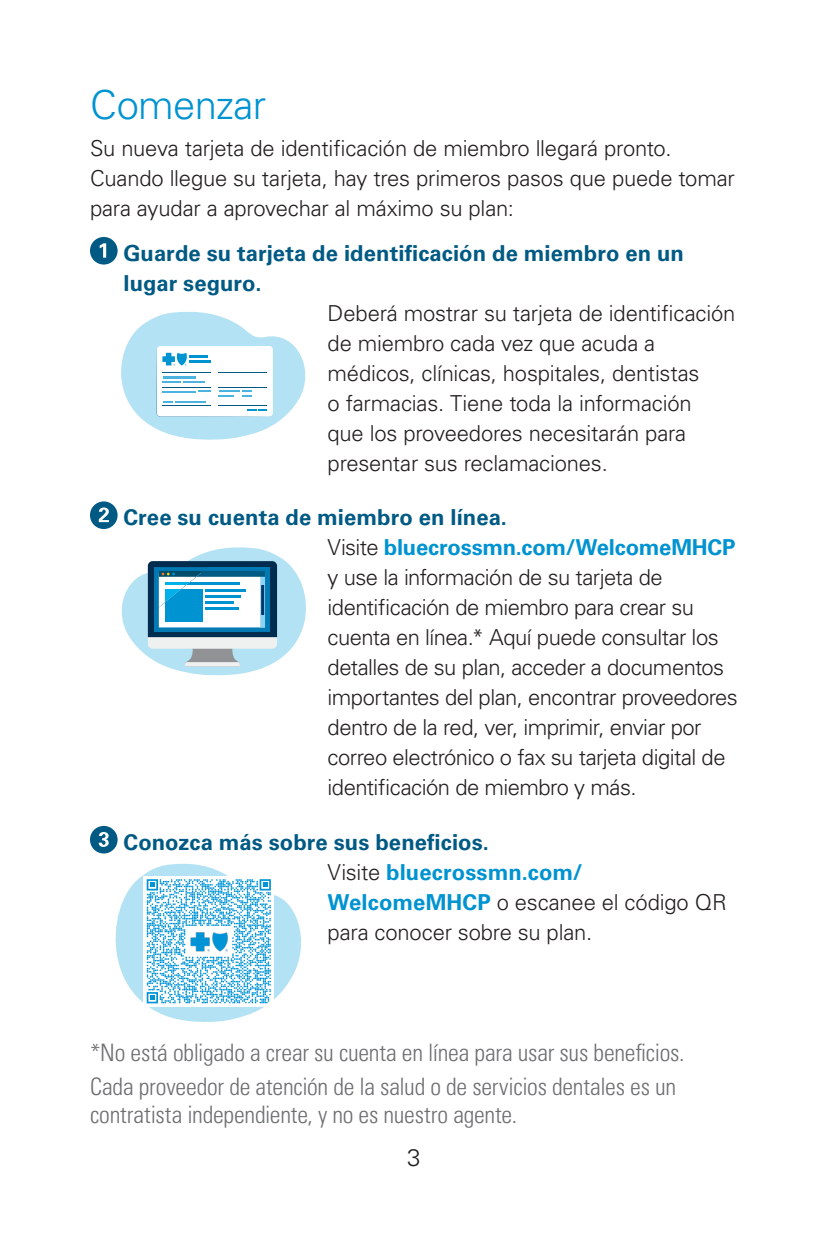
<style>
.page{position:relative;width:828px;height:1260px;background:#fff}
.page>*{position:absolute;margin:0;border:0;box-sizing:border-box;transform-origin:0 0}
.Large_headline_2_MH{font:300 40px "Univers LT Pro 45";letter-spacing:-.015em;color:#0093d1}
.Disclaimers_-_H_W{font:300 condensed 24px/28px "Univers LT Pro";letter-spacing:-.01em;color:#6d6f71}
.t1{font:300 24px "Univers LT Pro 45";color:#231f20}
.Body_Copy_-_GOVT_Medicaid{font:300 22px/30px "Univers LT Pro 45";letter-spacing:-.015em;color:#231f20}
.Body_Copy_-_GOVT_Medicaid-2{font:700 22px "Univers LT Pro 65";letter-spacing:.005em;color:#005a84}
.s1{font-family:"Univers LT Pro 65";font-weight:700;color:#005a84}
.s2{font-family:"Univers LT Pro 65";font-weight:700;color:#0093d1}
</style>
<div class="page">
<div style="left:90px;top:237px;width:28px;height:28px;background:#005a84;border-radius:50%"></div>
<svg style="left:100px;top:243px;width:6px;height:15px"></svg>
<div style="left:90px;top:501px;width:28px;height:28px;background:#005a84;border-radius:50%"></div>
<svg style="left:99px;top:508px;width:10px;height:14px"></svg>
<div style="left:90px;top:826px;width:28px;height:28px;background:#005a84;border-radius:50%"></div>
<svg style="left:99px;top:832px;width:10px;height:15px"></svg>
<svg style="left:121px;top:547px;width:185px;height:129px"></svg>
<svg style="left:121px;top:312px;width:185px;height:127px"></svg>
<svg style="left:115px;top:864px;width:186px;height:158px"></svg>
<img style="left:185px;top:927px;width:47px;height:28px">
<p class="Large_headline_2_MH" style="left:90px;top:79px;width:178px">Comenzar</p>
<p class="Body_Copy_-_GOVT_Medicaid" style="left:90px;top:133px;width:646px">Su nueva tarjeta de identificación de miembro llegará pronto.<br>Cuando llegue su tarjeta, hay tres primeros pasos que puede tomar para ayudar a aprovechar al máximo su plan:</p>
<p class="Body_Copy_-_GOVT_Medicaid-2" style="left:123px;top:237px;width:562px">Guarde su tarjeta de identificación de miembro en un</p>
<p class="Body_Copy_-_GOVT_Medicaid-2" style="left:123px;top:267px;width:140px">lugar seguro.</p>
<p class="Body_Copy_-_GOVT_Medicaid" style="left:328px;top:297px;width:409px">Deberá mostrar su tarjeta de identificación</p>
<p class="Body_Copy_-_GOVT_Medicaid" style="left:328px;top:327px;width:329px">de miembro cada vez que acuda a</p>
<p class="Body_Copy_-_GOVT_Medicaid" style="left:328px;top:357px;width:373px">médicos, clínicas, hospitales, dentistas</p>
<p class="Body_Copy_-_GOVT_Medicaid" style="left:328px;top:387px;width:366px">o farmacias. Tiene toda la información</p>
<p class="Body_Copy_-_GOVT_Medicaid" style="left:328px;top:417px;width:360px">que los proveedores necesitarán para</p>
<p class="Body_Copy_-_GOVT_Medicaid" style="left:328px;top:447px;width:282px">presentar sus reclamaciones.</p>
<p class="Body_Copy_-_GOVT_Medicaid" style="left:328px;top:502px;width:412px;text-indent:-204px"><span class="s1">Cree su cuenta de miembro en línea.<br></span>Visite <span class="s2">bluecrossmn.com/WelcomeMHCP </span>y use la información de su tarjeta de identificación de miembro para crear su cuenta en línea.* Aquí puede consultar los detalles de su plan, acceder a documentos importantes del plan, encontrar proveedores dentro de la red, ver, imprimir, enviar por correo electrónico o fax su tarjeta digital de identificación de miembro y más.</p>
<p class="Body_Copy_-_GOVT_Medicaid" style="left:328px;top:826px;width:401px;text-indent:-204px"><span class="s1">Conozca más sobre sus beneficios.<br></span>Visite <span class="s2">bluecrossmn.com/<br>WelcomeMHCP</span> o escanee el código QR para conocer sobre su plan.</p>
<p class="Disclaimers_-_H_W" style="left:90px;top:1038px;width:596px">*No está obligado a crear su cuenta en línea para usar sus beneficios.</p>
<p class="Disclaimers_-_H_W" style="left:90px;top:1071px;width:588px">Cada proveedor de atención de la salud o de servicios dentales es un contratista independiente, y no es nuestro agente.</p>
<p class="t1" style="left:407px;top:1142px;width:15px">3</p>
</div>
